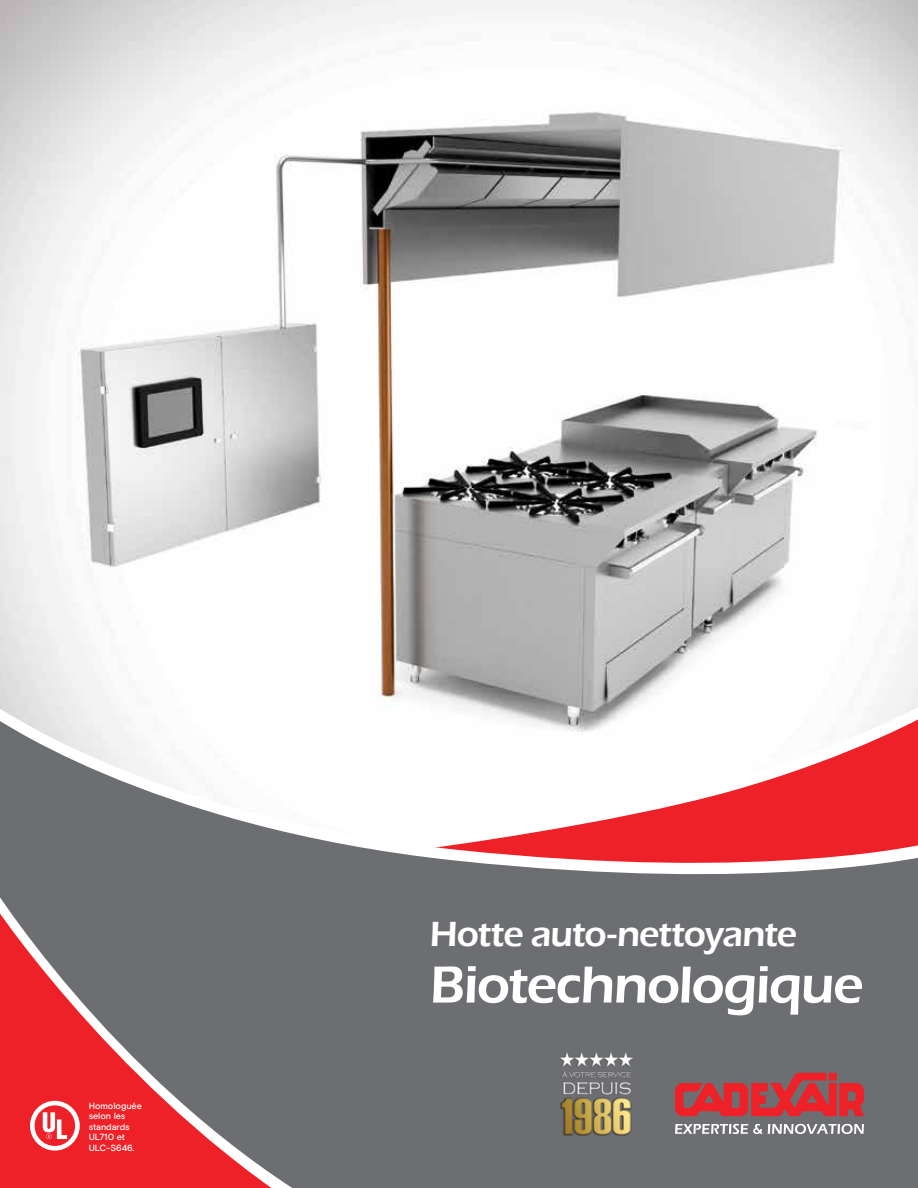
<style>
.page{position:relative;width:918px;height:1188px;background:#fff}
.page>*{position:absolute;margin:0;border:0;box-sizing:border-box;transform-origin:0 0}
.t1{font:600 54px "Eras ITC";letter-spacing:-.025em;color:#fff}
.t2{font:600 36px "Eras ITC";letter-spacing:-.025em;color:#fff}
.t3{font:500 9px/10.5px "Basis Grotesque";letter-spacing:-.005em;color:#fff}
</style>
<div class="page">
<img style="left:0;top:0;width:918px;height:699px">
<svg style="left:0;top:699px;width:918px;height:13px"></svg>
<svg style="left:0;top:712px;width:918px;height:476px;fill:#6d6e71"></svg>
<svg style="left:675px;top:1073px;width:189px;height:44px;background:#b54246"></svg>
<svg style="left:675px;top:1124px;width:189px;height:10px"></svg>
<img style="left:555px;top:1047px;width:82px;height:93px">
<svg style="left:30px;top:1101px;width:50px;height:50px"></svg>
<p class="t3" style="left:89px;top:1100px;width:55px">Homologuée selon les standards<br>UL710 et<br>ULC-S646.</p>
<h2 class="t2" style="left:430px;top:913px;width:369px">Hotte auto-nettoyante</h2>
<h1 class="t1" style="left:430px;top:954px;width:435px">Biotechnologique</h1>
</div>
